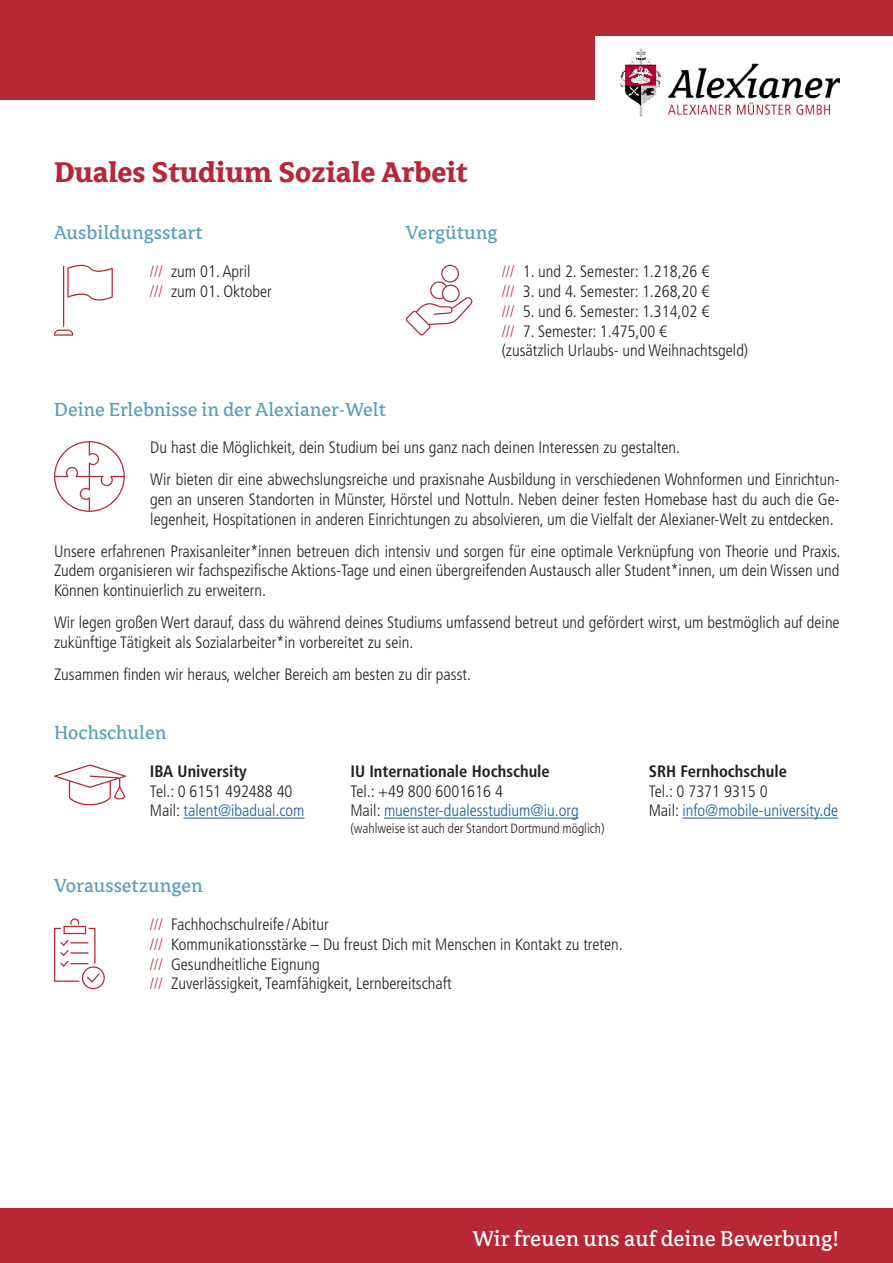
<style>
.page{position:relative;width:893px;height:1263px;background:#fff}
.page>*{position:absolute;margin:0;border:0;box-sizing:border-box;transform-origin:0 0}
.t1{font:700 31.5px "Avance OT";color:#b72837}
.t2{font:24px "Avance OT";color:#fff}
.t3{font:21px "Avance OT";color:#579ebe}
.t4{font:300 condensed 16.5px/19.8px "Frutiger LT Std";color:#231f20;text-align:justify}
.t5{font:300 condensed 16.5px "Frutiger LT Std";color:#175d9e}
.t6{font:700 condensed 16.5px "Frutiger LT Std";color:#231f20}
.t7{font:300 condensed 13.5px "Frutiger LT Std";color:#231f20}
.s1{color:#b72837}
.s2{color:#231f20}
</style>
<div class="page">
<div style="left:0;top:1209px;width:893px;height:54px;background:#b72837"></div>
<img style="left:620px;top:49px;width:220px;height:67px">
<div style="left:0;top:0;width:893px;height:35px;background:#b72837"></div>
<div style="left:0;top:23px;width:595px;height:77px;background:#b72837"></div>
<hr style="left:183px;top:818px;width:122px;height:1px;background:#175d9e">
<hr style="left:63px;top:265px;width:1px;height:62px;background:#b72837">
<svg style="left:67px;top:264px;width:46px;height:37px"></svg>
<svg style="left:54px;top:330px;width:19px;height:6px"></svg>
<svg style="left:54px;top:441px;width:71px;height:71px"></svg>
<svg style="left:54px;top:764px;width:72px;height:41px"></svg>
<hr style="left:384px;top:818px;width:195px;height:1px;background:#175d9e">
<hr style="left:682px;top:818px;width:156px;height:1px;background:#175d9e">
<svg style="left:405px;top:265px;width:68px;height:70px"></svg>
<svg style="left:54px;top:918px;width:51px;height:71px"></svg>
<p class="t1" style="left:54px;top:155px;width:415px">Duales Studium Soziale Arbeit</p>
<p class="t3" style="left:54px;top:222px;width:150px">Ausbildungsstart</p>
<p class="t4" style="left:150px;top:262px;width:102px"><span class="s1">///</span> zum 01. April</p>
<p class="t4" style="left:150px;top:282px;width:123px"><span class="s1">///</span> zum 01. Oktober</p>
<p class="t3" style="left:406px;top:222px;width:93px">Vergütung</p>
<p class="t4" style="left:502px;top:262px;width:209px"><span class="s1">///</span> 1. und 2. Semester: 1.218,26 €</p>
<p class="t4" style="left:502px;top:282px;width:209px"><span class="s1">///</span> 3. und 4. Semester: 1.268,20 €</p>
<p class="t4" style="left:502px;top:301px;width:209px"><span class="s1">///</span> 5. und 6. Semester: 1.314,02 €</p>
<p class="t4" style="left:502px;top:321px;width:167px"><span class="s1">///</span> 7. Semester: 1.475,00 €</p>
<p class="t4" style="left:502px;top:341px;width:248px">(zusätzlich Urlaubs- und Weihnachtsgeld)</p>
<p class="t3" style="left:54px;top:398px;width:334px">Deine Erlebnisse in der Alexianer-Welt</p>
<p class="t4" style="left:150px;top:438px;width:531px">Du hast die Möglichkeit, dein Studium bei uns ganz nach deinen Interessen zu gestalten.</p>
<p class="t4" style="left:150px;top:470px;width:691px">Wir bieten dir eine abwechslungsreiche und praxisnahe Ausbildung in verschiedenen Wohnformen und Einrichtun&shy;gen an unseren Standorten in Münster, Hörstel und Nottuln. Neben deiner festen Homebase hast du auch die Ge&shy;legenheit, Hospitationen in anderen Einrichtungen zu absolvieren, um die Vielfalt der Alexianer-Welt zu entdecken.</p>
<p class="t4" style="left:54px;top:541px;width:788px">Unsere erfahrenen Praxisanleiter*innen betreuen dich intensiv und sorgen für eine optimale Verknüpfung von Theorie und Praxis.<br>Zudem organisieren wir fachspezifische Aktions-Tage und einen übergreifenden Austausch aller Student*innen, um dein Wissen und Können kontinuierlich zu erweitern.</p>
<p class="t4" style="left:54px;top:613px;width:787px">Wir legen großen Wert darauf, dass du während deines Studiums umfassend betreut und gefördert wirst, um bestmöglich auf deine zukünftige Tätigkeit als Sozialarbeiter*in vorbereitet zu sein.</p>
<p class="t4" style="left:54px;top:664px;width:419px">Zusammen finden wir heraus, welcher Bereich am besten zu dir passt.</p>
<p class="t3" style="left:54px;top:722px;width:114px">Hochschulen</p>
<p class="t6" style="left:150px;top:761px;width:98px">IBA University</p>
<p class="t4" style="left:150px;top:781px;width:144px">Tel.: 0 6151 492488 40</p>
<p class="t5" style="left:150px;top:801px;width:156px"><span class="s2">Mail:</span> talent@ibadual.com</p>
<p class="t6" style="left:350px;top:761px;width:201px">IU Internationale Hochschule</p>
<p class="t4" style="left:350px;top:781px;width:154px">Tel.: +49 800 6001616 4</p>
<p class="t5" style="left:350px;top:801px;width:230px"><span class="s2">Mail:</span> muenster-dualesstudium@iu.org</p>
<p class="t7" style="left:350px;top:820px;width:256px">(wahlweise ist auch der Standort Dortmund möglich)</p>
<p class="t3" style="left:54px;top:875px;width:150px">Voraussetzungen</p>
<p class="t4" style="left:150px;top:914px;width:180px"><span class="s1">///</span> Fachhochschulreife /Abitur</p>
<p class="t4" style="left:150px;top:934px;width:474px"><span class="s1">///</span> Kommunikationsstärke – Du freust Dich mit Menschen in Kontakt zu treten.</p>
<p class="t4" style="left:150px;top:954px;width:171px"><span class="s1">///</span> Gesundheitliche Eignung</p>
<p class="t4" style="left:150px;top:974px;width:303px"><span class="s1">///</span> Zuverlässigkeit, Teamfähigkeit, Lernbereitschaft</p>
<p class="t6" style="left:649px;top:761px;width:140px">SRH Fernhochschule</p>
<p class="t4" style="left:649px;top:781px;width:120px">Tel.: 0 7371 9315 0</p>
<p class="t5" style="left:649px;top:801px;width:191px"><span class="s2">Mail:</span> info@mobile-university.de</p>
<p class="t2" style="left:473px;top:1226px;width:368px">Wir freuen uns auf deine Bewerbung!</p>
</div>
